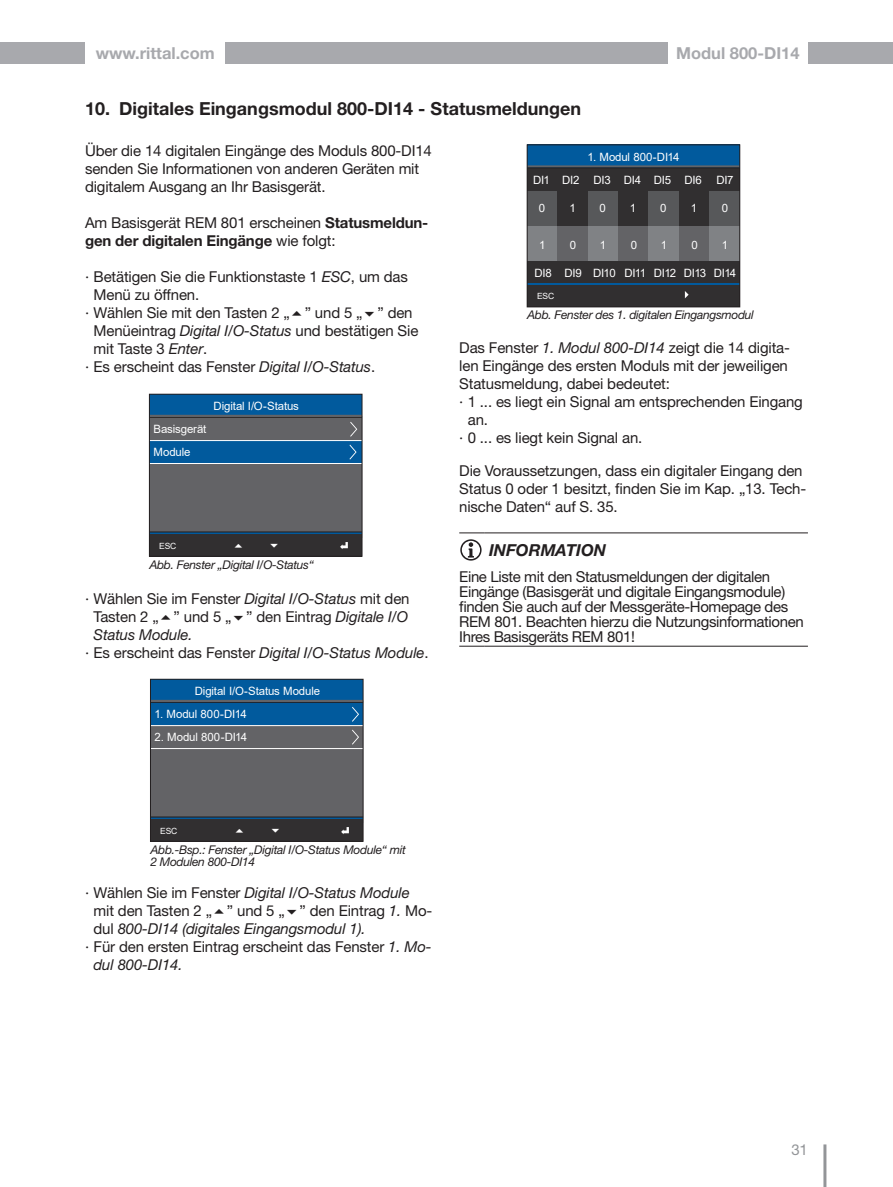
<style>
.page{position:relative;width:893px;height:1187px;background:#fff}
.page>*{position:absolute;margin:0;border:0;box-sizing:border-box;transform-origin:0 0}
.t1{font:700 18px "Helvetica Neue LT Pro";color:#231f20}
.t2{font:700 16.5px "Helvetica Neue LT Pro";color:#a8a9ad}
._18_12pt_Info_sw{font:italic 700 16.5px "Helvetica Neue LT Pro";color:#231f20}
._18_10pt_Linksbündig_WuS{font:15px/18px "Helvetica Neue LT Pro";letter-spacing:-.01em;color:#231f20}
._18_10pt_Fliesstext_LB{font:15px/18px "Helvetica Neue LT Pro";letter-spacing:-.01em;color:#231f20}
.t3{font:italic 15px/18px "Helvetica Neue LT Pro";letter-spacing:-.01em;color:#231f20}
.t4{font:15px "Helvetica Neue LT Pro";color:#939598}
._18_8pt_it_Tabfuss_u_Bilder_LB{font:italic 12px/12px "Helvetica Neue LT Pro";letter-spacing:-.025em;color:#231f20}
.t5{font:11.4px "Arial";letter-spacing:-.015em;color:#fff}
.t6{font:11.4px "Arial";letter-spacing:-.055em;color:#fff}
.t7{font:8.55px "Arial";letter-spacing:-.02em;color:#fff}
.s1{font-weight:700}
.s2{font-style:italic}
.s3{font-style:normal}
</style>
<div class="page">
<hr style="left:823px;top:1144px;width:3px;height:42px;background:#939598">
<div style="left:225px;top:43px;width:443px;height:21px;background:#a8a9ad"></div>
<div style="left:808px;top:43px;width:85px;height:21px;background:#a8a9ad"></div>
<div style="left:0;top:43px;width:85px;height:21px;background:#a8a9ad"></div>
<div style="left:527px;top:145px;width:213px;height:23px;background:#015a9d"></div>
<div style="left:527px;top:284px;width:213px;height:23px;background:#312f30"></div>
<div style="left:527px;top:168px;width:213px;height:23px;background:#312f30"></div>
<div style="left:527px;top:260px;width:213px;height:24px;background:#312f30"></div>
<div style="left:527px;top:191px;width:30px;height:35px;background:#57585a"></div>
<div style="left:557px;top:191px;width:31px;height:35px;background:#312f30"></div>
<div style="left:588px;top:191px;width:30px;height:35px;background:#57585a"></div>
<div style="left:618px;top:191px;width:31px;height:35px;background:#312f30"></div>
<div style="left:649px;top:191px;width:30px;height:35px;background:#57585a"></div>
<div style="left:679px;top:191px;width:30px;height:35px;background:#312f30"></div>
<div style="left:709px;top:191px;width:31px;height:35px;background:#57585a"></div>
<div style="left:527px;top:226px;width:30px;height:34px;background:#808285"></div>
<div style="left:557px;top:226px;width:31px;height:34px;background:#636366"></div>
<div style="left:588px;top:226px;width:30px;height:34px;background:#808285"></div>
<div style="left:618px;top:226px;width:31px;height:34px;background:#636366"></div>
<div style="left:649px;top:226px;width:30px;height:34px;background:#808285"></div>
<div style="left:679px;top:226px;width:30px;height:34px;background:#636366"></div>
<div style="left:709px;top:226px;width:31px;height:34px;background:#808285"></div>
<hr style="left:527px;top:283px;width:213px;height:2px;background:#015a9d">
<svg style="left:685px;top:291px;width:4px;height:7px"></svg>
<hr style="left:527px;top:165px;width:213px;height:2px;background:#636366">
<hr style="left:527px;top:167px;width:213px;height:1px;background:#231f20">
<div style="left:527px;top:145px;width:213px;height:162px;border:1px solid #231f20"></div>
<div style="left:150px;top:679px;width:213px;height:23px;background:#015a9d"></div>
<div style="left:150px;top:818px;width:213px;height:23px;background:#312f30"></div>
<div style="left:150px;top:702px;width:213px;height:23px;background:#015a9d"></div>
<div style="left:150px;top:748px;width:213px;height:23px;background:#636366"></div>
<div style="left:150px;top:763px;width:213px;height:55px;background:#636366"></div>
<div style="left:150px;top:725px;width:213px;height:23px;background:#636366"></div>
<hr style="left:150px;top:817px;width:213px;height:2px;background:#015a9d">
<hr style="left:150px;top:725px;width:213px;height:1px;background:#fff">
<hr style="left:150px;top:748px;width:213px;height:1px;background:#fff">
<hr style="left:150px;top:816px;width:213px;height:1px;background:#231f20">
<svg style="left:352px;top:729px;width:7px;height:15px"></svg>
<svg style="left:352px;top:707px;width:7px;height:14px"></svg>
<svg style="left:341px;top:827px;width:8px;height:7px"></svg>
<hr style="left:150px;top:699px;width:213px;height:3px;background:#636366">
<div style="left:150px;top:679px;width:213px;height:162px;border:1px solid #231f20"></div>
<svg style="left:459px;top:532px;width:26px;height:1px"></svg>
<hr style="left:485px;top:532px;width:323px;height:1px;background:#231f20">
<svg style="left:459px;top:645px;width:26px;height:1px"></svg>
<hr style="left:485px;top:645px;width:323px;height:1px;background:#231f20">
<svg style="left:460px;top:539px;width:22px;height:21px"></svg>
<div style="left:149px;top:394px;width:213px;height:23px;background:#015a9d"></div>
<div style="left:149px;top:533px;width:213px;height:23px;background:#312f30"></div>
<div style="left:149px;top:417px;width:213px;height:23px;background:#636366"></div>
<div style="left:149px;top:463px;width:213px;height:24px;background:#636366"></div>
<div style="left:149px;top:478px;width:213px;height:55px;background:#636366"></div>
<div style="left:149px;top:440px;width:213px;height:23px;background:#015a9d"></div>
<hr style="left:149px;top:532px;width:213px;height:2px;background:#015a9d">
<hr style="left:149px;top:416px;width:213px;height:2px;background:#231f20">
<hr style="left:149px;top:440px;width:213px;height:1px;background:#fff">
<hr style="left:149px;top:463px;width:213px;height:1px;background:#fff">
<hr style="left:149px;top:531px;width:213px;height:1px;background:#231f20">
<svg style="left:349px;top:444px;width:8px;height:15px"></svg>
<svg style="left:350px;top:422px;width:7px;height:14px"></svg>
<svg style="left:340px;top:542px;width:8px;height:7px"></svg>
<hr style="left:149px;top:415px;width:213px;height:2px;background:#636366">
<div style="left:149px;top:394px;width:213px;height:162px;border:1px solid #231f20"></div>
<p class="t2" style="left:96px;top:42px;width:121px">www.rittal.com</p>
<p class="t2" style="left:676px;top:42px;width:125px">Modul 800-DI14</p>
<p class="t1" style="left:85px;top:97px;width:498px">10. Digitales Eingangsmodul 800-DI14 - Statusmeldungen</p>
<p class="_18_10pt_Fliesstext_LB" style="left:85px;top:141px;width:348px">Über die 14 digitalen Eingänge des Moduls 800-DI14 senden Sie Informationen von anderen Geräten mit digitalem Ausgang an Ihr Basisgerät.</p>
<p class="_18_10pt_Fliesstext_LB" style="left:85px;top:213px;width:345px">Am Basisgerät REM 801 erscheinen <span class="s1">Statusmeldun&shy;gen der digitalen Eingänge</span> wie folgt:</p>
<p class="_18_10pt_Linksbündig_WuS" style="left:94px;top:267px;width:316px;text-indent:-9px">· Betätigen Sie die Funktionstaste 1 <span class="s2">ESC</span>, um das<br>Menü zu öffnen.</p>
<p class="_18_10pt_Linksbündig_WuS" style="left:94px;top:303px;width:326px;text-indent:-9px">· Wählen Sie mit den Tasten 2 „ ” und 5 „ ” den<br>Menüeintrag <span class="s2">Digital I/O-Status</span> und bestätigen Sie mit Taste 3 <span class="s2">Enter</span>.</p>
<p class="_18_10pt_Linksbündig_WuS" style="left:85px;top:357px;width:292px">· Es erscheint das Fenster <span class="s2">Digital I/O-Status</span>.</p>
<p class="t5" style="left:587px;top:149px;width:94px">1. Modul 800-DI14</p>
<p class="t5" style="left:533px;top:172px;width:170px">DI1 DI2 DI3 DI4 DI5 DI6</p>
<p class="t5" style="left:716px;top:172px;width:19px">DI7</p>
<p class="t5" style="left:539px;top:200px;width:8px">0</p>
<p class="t5" style="left:570px;top:200px;width:8px">1</p>
<p class="t5" style="left:600px;top:200px;width:8px">0</p>
<p class="t5" style="left:630px;top:200px;width:8px">1</p>
<p class="t5" style="left:660px;top:200px;width:8px">0</p>
<p class="t5" style="left:691px;top:200px;width:8px">1</p>
<p class="t5" style="left:722px;top:200px;width:8px">0</p>
<p class="t5" style="left:539px;top:237px;width:8px">1</p>
<p class="t5" style="left:570px;top:237px;width:8px">0</p>
<p class="t5" style="left:600px;top:237px;width:8px">1</p>
<p class="t5" style="left:631px;top:237px;width:8px">0</p>
<p class="t5" style="left:661px;top:237px;width:8px">1</p>
<p class="t5" style="left:691px;top:237px;width:8px">0</p>
<p class="t5" style="left:722px;top:237px;width:8px">1</p>
<p class="t6" style="left:534px;top:265px;width:203px">DI8 DI9 DI10 DI11 DI12 DI13 DI14</p>
<p class="t7" style="left:537px;top:290px;width:19px">ESC</p>
<p class="_18_8pt_it_Tabfuss_u_Bilder_LB" style="left:527px;top:309px;width:228px">Abb. Fenster des 1. digitalen Eingangsmodul</p>
<p class="_18_10pt_Fliesstext_LB" style="left:459px;top:338px;width:332px">Das Fenster <span class="s2">1. Modul 800-DI14</span> zeigt die 14 digita&shy;len Eingänge des ersten Moduls mit der jeweiligen<br>Statusmeldung, dabei bedeutet:</p>
<p class="_18_10pt_Linksbündig_WuS" style="left:468px;top:392px;width:337px;text-indent:-9px">· 1 ... es liegt ein Signal am entsprechenden Eingang an.</p>
<p class="_18_10pt_Linksbündig_WuS" style="left:459px;top:428px;width:185px">· 0 ... es liegt kein Signal an.</p>
<p class="_18_10pt_Fliesstext_LB" style="left:459px;top:461px;width:349px">Die Voraussetzungen, dass ein digitaler Eingang den<br>Status 0 oder 1 besitzt, finden Sie im Kap. „13. Tech&shy;nische Daten“ auf S. 35.</p>
<p class="_18_12pt_Info_sw" style="left:489px;top:539px;width:119px">INFORMATION</p>
<p class="_18_10pt_Linksbündig_WuS" style="left:459px;top:568px;width:346px;line-height:15px">Eine Liste mit den Statusmeldungen der digitalen Eingänge (Basisgerät und digitale Eingangsmodule) finden Sie auch auf der Messgeräte-Homepage des REM 801. Beachten hierzu die Nutzungsinformationen Ihres Basisgeräts REM 801!</p>
<p class="t5" style="left:214px;top:398px;width:87px">Digital I/O-Status</p>
<p class="t5" style="left:154px;top:421px;width:54px">Basisgerät</p>
<p class="t5" style="left:154px;top:444px;width:38px">Module</p>
<p class="t7" style="left:159px;top:539px;width:19px">ESC</p>
<p class="_18_8pt_it_Tabfuss_u_Bilder_LB" style="left:149px;top:558px;width:166px">Abb. Fenster „Digital I/O-Status“</p>
<p class="_18_10pt_Linksbündig_WuS" style="left:94px;top:589px;width:318px;text-align:justify;text-indent:-9px">· Wählen Sie im Fenster <span class="s2">Digital I/O-Status</span> mit den Tasten 2 „ ” und 5 „ ” den Eintrag <span class="s2">Digitale I/O Status Module.</span></p>
<p class="_18_10pt_Linksbündig_WuS" style="left:85px;top:643px;width:345px">· Es erscheint das Fenster <span class="s2">Digital I/O-Status Module</span>.</p>
<p class="t5" style="left:195px;top:683px;width:127px">Digital I/O-Status Module</p>
<p class="t5" style="left:155px;top:706px;width:94px">1. Modul 800-DI14</p>
<p class="t5" style="left:155px;top:729px;width:94px">2. Modul 800-DI14</p>
<p class="t7" style="left:160px;top:824px;width:19px">ESC</p>
<p class="_18_8pt_it_Tabfuss_u_Bilder_LB" style="left:150px;top:843px;width:257px">Abb.-Bsp.: Fenster „Digital I/O-Status Module“ mit<br>2 Modulen 800-DI14</p>
<p class="t3" style="left:94px;top:882px;width:340px;text-indent:-9px"><span class="s3">· Wählen Sie im Fenster</span> Digital I/O-Status Module <span class="s3">mit den Tasten 2 „ ” und 5 „ ” den Eintrag</span> 1. <span class="s3">Mo&shy;dul</span> 800-DI14 (digitales Eingangsmodul 1).</p>
<p class="_18_10pt_Linksbündig_WuS" style="left:94px;top:936px;width:340px;text-indent:-9px">· Für den ersten Eintrag erscheint das Fenster <span class="s2">1. Mo&shy;dul 800-DI14.</span></p>
<p class="t4" style="left:791px;top:1140px;width:18px">31</p>
</div>
